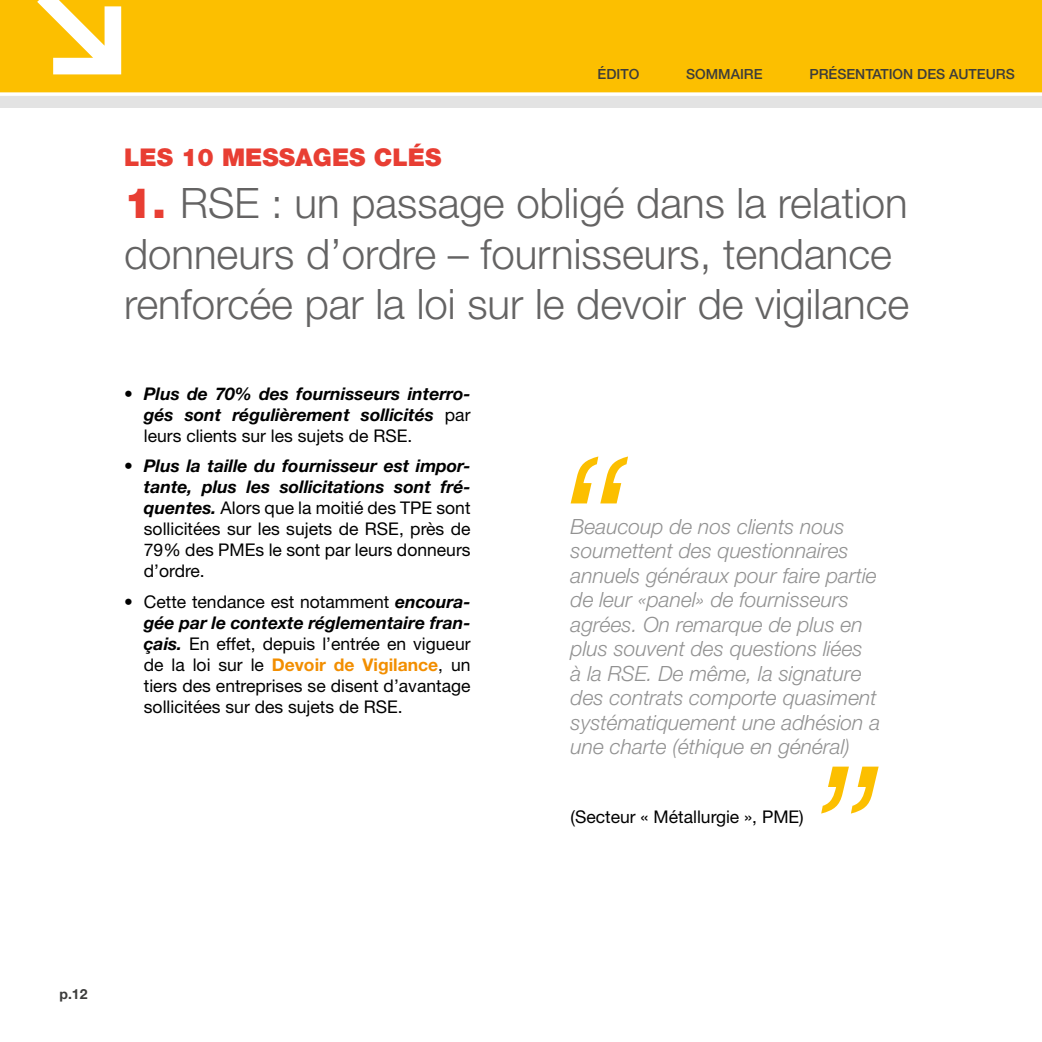
<style>
.page{position:relative;width:1042px;height:1042px;background:#fff}
.page>*{position:absolute;margin:0;border:0;box-sizing:border-box;transform-origin:0 0}
.Titre_des_parties{font:300 42px/50.4px "Helvetica Neue LT Std";color:#646363}
.Titre_des_parties-2{font:900 24.5px "Helvetica Neue LT Std";color:#e83e33}
.verbatime{font:italic 300 21px/24.5px "Helvetica Neue LT Std";color:#929292}
.t1{font:17.5px/21px "Helvetica Neue LT Std";color:#000;text-align:justify}
.t2{font:italic 700 17.5px/21px "Helvetica Neue LT Std";color:#000;text-align:justify}
.t3{font:500 14px "Helvetica Neue LT Std";color:#3c3c3b}
.t4{font:700 14px "Helvetica Neue LT Std";color:#3c3c3b}
.s1{font-weight:900;color:#e83e33}
.s2{font-weight:400;font-style:normal}
.s3{font-weight:700;font-style:italic}
.s4{font-weight:700;color:#f28e00}
</style>
<div class="page">
<div style="left:0;top:0;width:1042px;height:108px;background:#e3e3e3"></div>
<div style="left:0;top:0;width:1042px;height:96px;background:#fcbf00"></div>
<svg style="left:37px;top:0;width:84px;height:74px"></svg>
<svg style="left:570px;top:456px;width:58px;height:47px"></svg>
<svg style="left:821px;top:766px;width:57px;height:47px"></svg>
<p class="Titre_des_parties-2" style="left:124px;top:143px;width:319px">LES 10 MESSAGES CLÉS</p>
<p class="t3" style="left:597px;top:66px;width:43px">ÉDITO</p>
<p class="t3" style="left:686px;top:66px;width:78px">SOMMAIRE</p>
<p class="t3" style="left:809px;top:66px;width:207px">PRÉSENTATION DES AUTEURS</p>
<p class="Titre_des_parties" style="left:124px;top:177px;width:787px"><span class="s1">1.</span> RSE : un passage obligé dans la relation donneurs d’ordre – fournisseurs, tendance renforcée par la loi sur le devoir de vigilance</p>
<p class="t2" style="left:144px;top:382px;width:328px;text-indent:-20px"><span class="s2">•</span> Plus de 70% des fournisseurs interro&shy;gés sont régulièrement sollicités <span class="s2">par leurs clients sur les sujets de RSE.</span></p>
<p class="t1" style="left:144px;top:455px;width:328px;text-indent:-20px">• <span class="s3">Plus la taille du fournisseur est impor&shy;tante, plus les sollicitations sont fré&shy;quentes.</span> Alors que la moitié des TPE sont sollicitées sur les sujets de RSE, près de 79% des PMEs le sont par leurs donneurs d’ordre.</p>
<p class="t1" style="left:144px;top:591px;width:328px;text-indent:-20px">• Cette tendance est notamment <span class="s3">encoura&shy;gée par le contexte réglementaire fran&shy;çais.</span> En effet, depuis l’entrée en vigueur de la loi sur le <span class="s4">Devoir de Vigilance</span>, un tiers des entreprises se disent d’avantage sollicitées sur des sujets de RSE.</p>
<p class="verbatime" style="left:570px;top:513px;width:311px">Beaucoup de nos clients nous soumettent des questionnaires annuels généraux pour faire partie de leur «panel» de fournisseurs agrées. On remarque de plus en plus souvent des questions liées<br>à la RSE. De même, la signature des contrats comporte quasiment systématiquement une adhésion a une charte (éthique en général)</p>
<p class="t1" style="left:570px;top:806px;width:235px">(Secteur « Métallurgie », PME)</p>
<p class="t4" style="left:60px;top:985px;width:30px">p.12</p>
</div>
